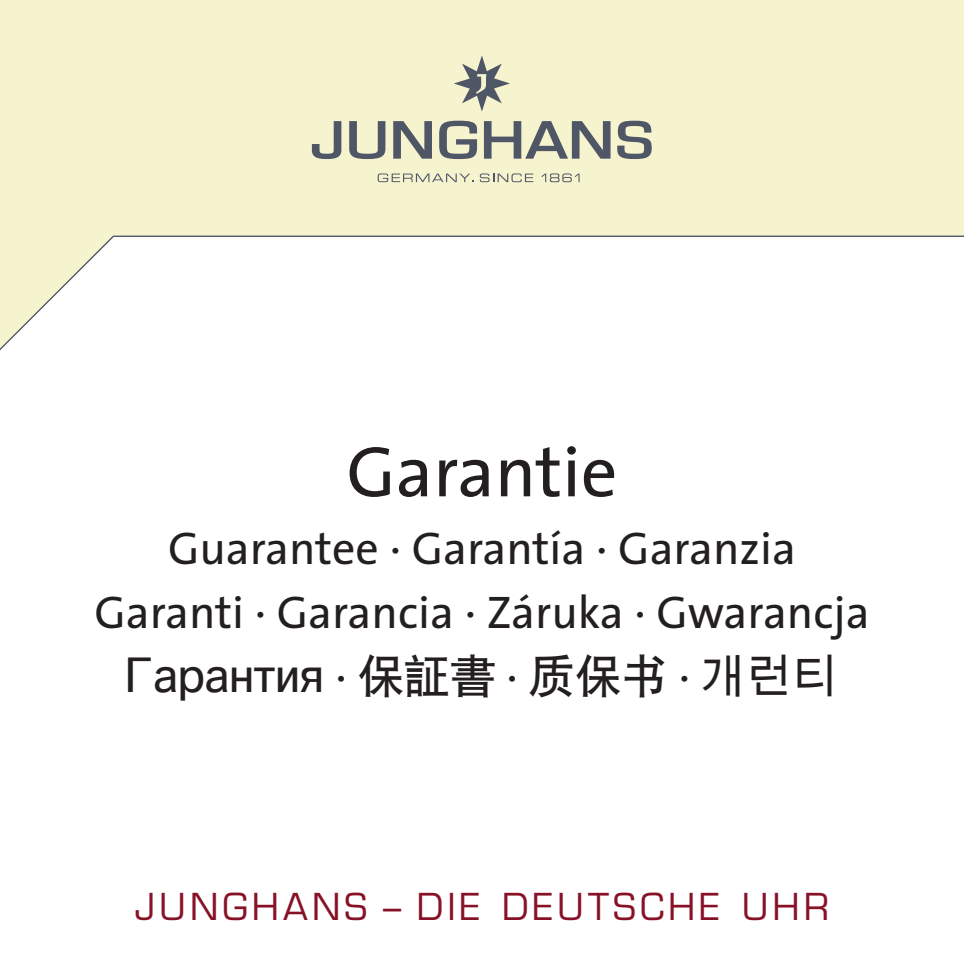
<style>
.page{position:relative;width:964px;height:964px;background:#fff}
.page>*{position:absolute;margin:0;border:0;box-sizing:border-box;transform-origin:0 0}
.t1{font:72px "The Sans";color:#231f20}
.t2{font:46px/64px "The Sans";color:#231f20;text-align:center}
.t3{font:46px "BMW Type Global";color:#231f20}
.t4{font:36.4px "Eurostile";letter-spacing:.115em;color:#871227}
.s1{font-family:"The Sans"}
.s2{font-family:"The Sans Caps"}
</style>
<div class="page">
<div style="left:0;top:0;width:964px;height:235px;background:#f6f3cf"></div>
<svg style="left:0;top:235px;width:964px;height:116px"></svg>
<svg style="left:454px;top:55px;width:56px;height:57px;background:#bfbfac"></svg>
<svg style="left:617px;top:121px;width:35px;height:38px"></svg>
<svg style="left:484px;top:121px;width:126px;height:38px;background:#a9ab9f"></svg>
<svg style="left:439px;top:121px;width:38px;height:38px"></svg>
<svg style="left:393px;top:121px;width:39px;height:38px"></svg>
<svg style="left:349px;top:121px;width:36px;height:38px"></svg>
<svg style="left:312px;top:121px;width:29px;height:38px"></svg>
<svg style="left:378px;top:173px;width:95px;height:9px"></svg>
<svg style="left:480px;top:173px;width:53px;height:9px"></svg>
<svg style="left:541px;top:173px;width:38px;height:9px"></svg>
<h1 class="t1" style="left:346px;top:444px;width:272px">Garantie</h1>
<p class="t2" style="left:94px;top:521px;width:777px">Guarantee · Garantía · Garanzia<br>Garanti · Garancia · Záruka · Gwarancja</p>
<p class="t3" style="left:125px;top:647px;width:716px">Гарантия <span class="s1">·</span> 保証書 <span class="s2">·</span> 质保书 <span class="s2">·</span> 개런티</p>
<p class="t4" style="left:135px;top:893px;width:696px">JUNGHANS – DIE DEUTSCHE UHR</p>
</div>
